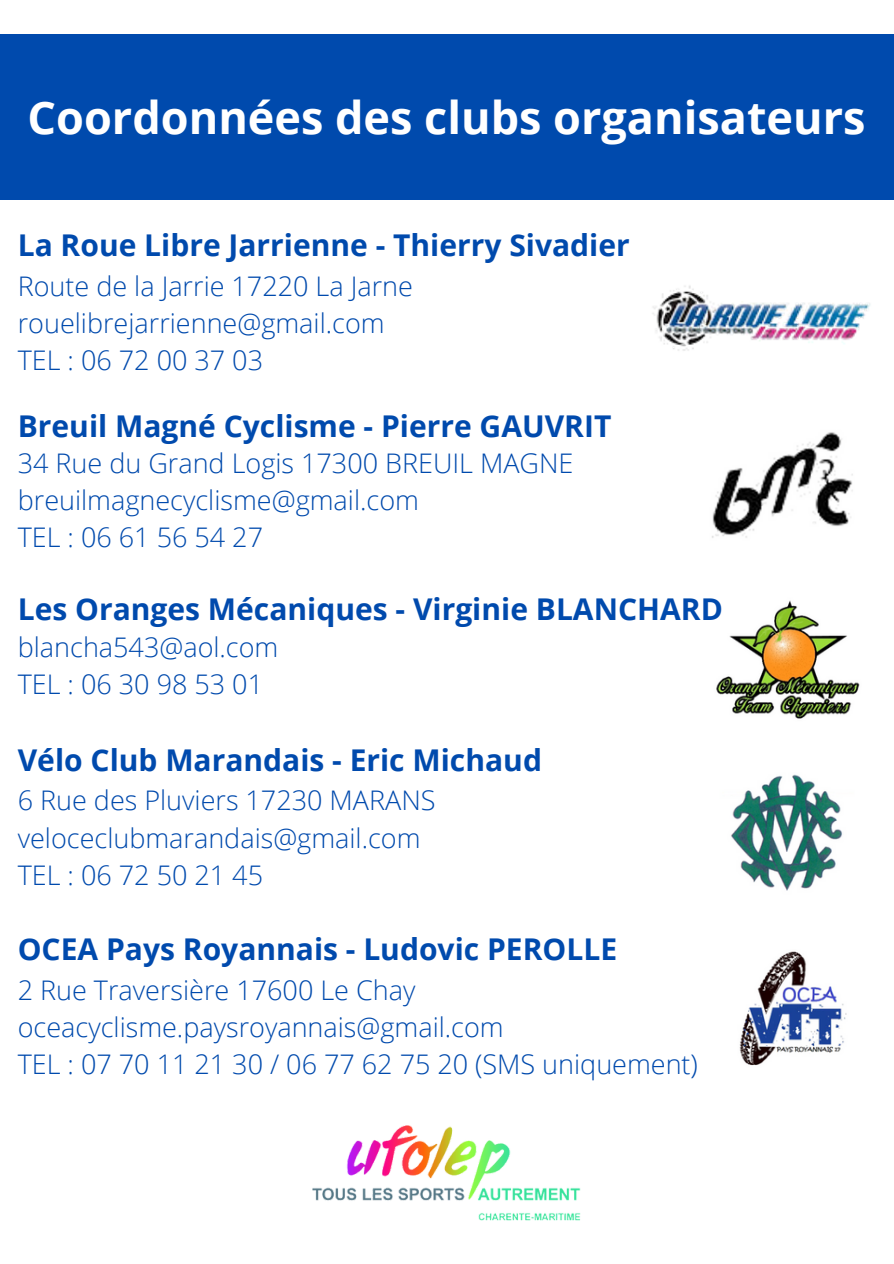
<style>
.page{position:relative;width:894px;height:1264px;background:#fff}
.page>*{position:absolute;margin:0;border:0;box-sizing:border-box;transform-origin:0 0}
.t1{font:700 45px "Open Sans";color:#fff}
.t2{font:700 30px "Open Sans";color:#004aad}
.t3{font:300 27px "Open Sans";color:#004aad}
</style>
<div class="page">
<div style="left:0;top:34px;width:893px;height:165px;background:#004aad"></div>
<img style="left:652px;top:285px;width:219px;height:66px">
<img style="left:712px;top:432px;width:141px;height:106px">
<img style="left:716px;top:600px;width:144px;height:119px">
<img style="left:731px;top:774px;width:111px;height:117px">
<img style="left:739px;top:951px;width:108px;height:115px">
<img style="left:312px;top:1125px;width:268px;height:96px">
<p class="t1" style="left:27px;top:86px;width:839px">Coordonnées des clubs organisateurs</p>
<p class="t2" style="left:18px;top:224px;width:613px">La Roue Libre Jarrienne - Thierry Sivadier</p>
<h2 class="t3" style="left:18px;top:267px;width:396px">Route de la Jarrie 17220 La Jarne</h2>
<p class="t3" style="left:18px;top:304px;width:368px">rouelibrejarrienne@gmail.com</p>
<p class="t3" style="left:18px;top:341px;width:247px">TEL : 06 72 00 37 03</p>
<p class="t2" style="left:18px;top:405px;width:595px">Breuil Magné Cyclisme - Pierre GAUVRIT</p>
<p class="t3" style="left:18px;top:444px;width:557px">34 Rue du Grand Logis 17300 BREUIL MAGNE</p>
<h2 class="t3" style="left:18px;top:481px;width:402px">breuilmagnecyclisme@gmail.com</h2>
<p class="t3" style="left:18px;top:518px;width:247px">TEL : 06 61 56 54 27</p>
<p class="t2" style="left:18px;top:588px;width:706px">Les Oranges Mécaniques - Virginie BLANCHARD</p>
<h2 class="t3" style="left:18px;top:628px;width:262px">blancha543@aol.com</h2>
<p class="t3" style="left:18px;top:665px;width:247px">TEL : 06 30 98 53 01</p>
<p class="t2" style="left:18px;top:739px;width:525px">Vélo Club Marandais - Eric Michaud</p>
<p class="t3" style="left:18px;top:781px;width:419px">6 Rue des Pluviers 17230 MARANS</p>
<p class="t3" style="left:18px;top:818px;width:404px">veloceclubmarandais@gmail.com</p>
<p class="t3" style="left:18px;top:855px;width:247px">TEL : 06 72 50 21 45</p>
<h2 class="t2" style="left:18px;top:928px;width:600px">OCEA Pays Royannais - Ludovic PEROLLE</h2>
<p class="t3" style="left:18px;top:970px;width:399px">2 Rue Traversière 17600 Le Chay</p>
<p class="t3" style="left:18px;top:1007px;width:487px">oceacyclisme.paysroyannais@gmail.com</p>
<p class="t3" style="left:18px;top:1044px;width:681px">TEL : 07 70 11 21 30 / 06 77 62 75 20 (SMS uniquement)</p>
</div>
